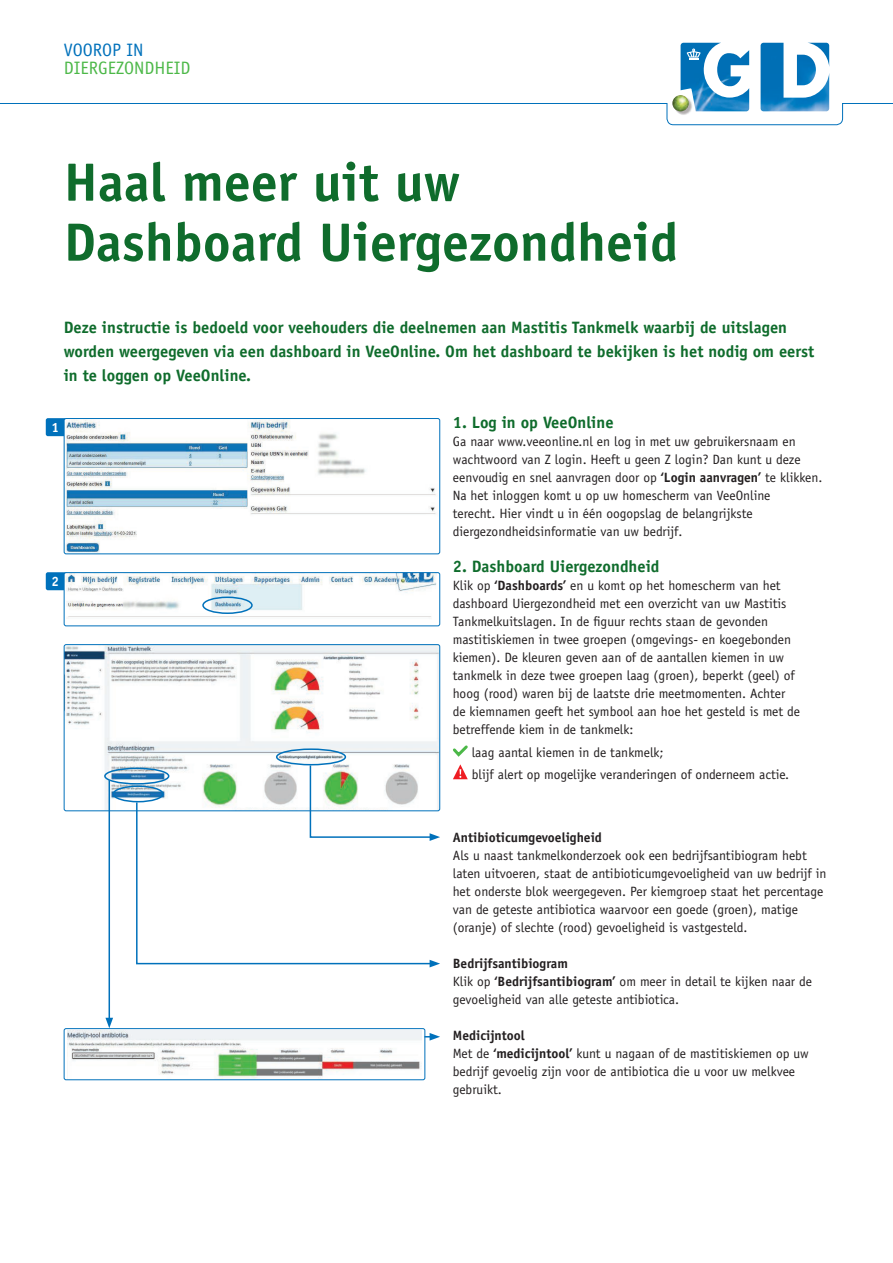
<style>
.page{position:relative;width:893px;height:1263px;background:#fff}
.page>*{position:absolute;margin:0;border:0;box-sizing:border-box;transform-origin:0 0}
.t1{font:700 54px/60px "Officina Sans";color:#0f6c2c}
.t2{font:18px "Officina Sans";color:#4cb848}
.t3{font:18px "Officina Sans";color:#0071bb}
.t4{font:700 16.5px/24px "Officina Sans";color:#0f6c2c}
.t5{font:13.5px/18px "Officina Sans";color:#231f20}
.t6{font:700 13.5px "Officina Sans";color:#231f20}
.t7{font:700 13.5px "Officina Sans";color:#fff}
.s1{font-weight:700}
</style>
<div class="page">
<img style="left:64px;top:646px;width:374px;height:165px">
<div style="left:64px;top:644px;width:376px;height:167px;border:1px solid #0071bb;border-radius:2px"></div>
<img style="left:681px;top:43px;width:148px;height:60px">
<img style="left:686px;top:96px;width:7px;height:7px">
<img style="left:672px;top:95px;width:17px;height:16px;border-radius:8px">
<svg style="left:687px;top:49px;width:14px;height:10px"></svg>
<svg style="left:0;top:103px;width:893px;height:22px"></svg>
<div style="left:46px;top:418px;width:22px;height:18px;background:#0071bb;border-radius:2px"></div>
<div style="left:46px;top:572px;width:22px;height:18px;background:#0071bb;border-radius:2px"></div>
<svg style="left:453px;top:745px;width:15px;height:34px"></svg>
<img style="left:64px;top:418px;width:376px;height:136px">
<div style="left:64px;top:418px;width:376px;height:136px;border:1px solid #0071bb;border-radius:2px"></div>
<img style="left:66px;top:574px;width:370px;height:43px">
<div style="left:64px;top:572px;width:376px;height:54px;border:1px solid #0071bb;border-radius:2px"></div>
<div style="left:202px;top:596px;width:51px;height:18px;border:2px solid #0071bb;border-radius:50%"></div>
<div style="left:276px;top:748px;width:70px;height:17px;border:2px solid #0071bb;border-radius:50%"></div>
<div style="left:104px;top:767px;width:65px;height:17px;border:2px solid #0071bb;border-radius:50%"></div>
<hr style="left:109px;top:780px;width:1px;height:240px;background:#0071bb">
<svg style="left:105px;top:1018px;width:8px;height:10px"></svg>
<svg style="left:135px;top:801px;width:295px;height:164px"></svg>
<svg style="left:430px;top:960px;width:10px;height:7px"></svg>
<svg style="left:309px;top:764px;width:131px;height:77px"></svg>
<div style="left:113px;top:785px;width:51px;height:17px;border:2px solid #0071bb;border-radius:50%"></div>
<svg style="left:64px;top:1028px;width:361px;height:52px"></svg>
<img style="left:68px;top:1031px;width:354px;height:47px">
<div style="left:64px;top:1028px;width:361px;height:52px;border:1px solid #0071bb;border-radius:2px"></div>
<svg style="left:424px;top:1033px;width:16px;height:7px"></svg>
<h2 class="t3" style="left:64px;top:39px;width:81px">VOOROP IN</h2>
<h2 class="t2" style="left:64px;top:57px;width:128px">DIERGEZONDHEID</h2>
<h1 class="t1" style="left:64px;top:152px;width:616px">Haal meer uit uw<br>Dashboard Uiergezondheid</h1>
<p class="t4" style="left:64px;top:315px;width:752px">Deze instructie is bedoeld voor veehouders die deelnemen aan Mastitis Tankmelk waarbij de uitslagen worden weergegeven via een dashboard in VeeOnline. Om het dashboard te bekijken is het nodig om eerst in te loggen op VeeOnline.</p>
<p class="t7" style="left:52px;top:419px;width:9px">1</p>
<p class="t7" style="left:52px;top:573px;width:9px">2</p>
<p class="t4" style="left:453px;top:410px;width:162px">1. Log in op VeeOnline</p>
<p class="t5" style="left:453px;top:433px;width:371px">Ga naar www.veeonline.nl en log in met uw gebruikersnaam en wachtwoord van Z login. Heeft u geen Z login? Dan kunt u deze eenvoudig en snel aanvragen door op <span class="s1">‘Login aanvragen’</span> te klikken.<br>Na het inloggen komt u op uw homescherm van VeeOnline<br>terecht. Hier vindt u in één oogopslag de belangrijkste diergezondheidsinformatie van uw bedrijf.</p>
<p class="t4" style="left:453px;top:554px;width:208px">2. Dashboard Uiergezondheid</p>
<p class="t5" style="left:453px;top:577px;width:349px">Klik op <span class="s1">‘Dashboards’</span> en u komt op het homescherm van het dashboard Uiergezondheid met een overzicht van uw Mastitis Tankmelkuitslagen. In de figuur rechts staan de gevonden mastitiskiemen in twee groepen (omgevings- en koegebonden kiemen). De kleuren geven aan of de aantallen kiemen in uw tankmelk in deze twee groepen laag (groen), beperkt (geel) of hoog (rood) waren bij de laatste drie meetmomenten. Achter de kiemnamen geeft het symbool aan hoe het gesteld is met de betreffende kiem in de tankmelk:</p>
<p class="t5" style="left:472px;top:741px;width:319px;line-height:22.5px">laag aantal kiemen in de tankmelk;<br>blijf alert op mogelijke veranderingen of onderneem actie.</p>
<p class="t6" style="left:453px;top:829px;width:151px">Antibioticumgevoeligheid</p>
<p class="t5" style="left:453px;top:847px;width:375px">Als u naast tankmelkonderzoek ook een bedrijfsantibiogram hebt laten uitvoeren, staat de antibioticumgevoeligheid van uw bedrijf in het onderste blok weergegeven. Per kiemgroep staat het percentage van de geteste antibiotica waarvoor een goede (groen), matige (oranje) of slechte (rood) gevoeligheid is vastgesteld.</p>
<p class="t5" style="left:453px;top:955px;width:361px"><span class="s1">Bedrijfsantibiogram<br></span>Klik op <span class="s1">‘Bedrijfsantibiogram’</span> om meer in detail te kijken naar de gevoeligheid van alle geteste antibiotica.</p>
<p class="t5" style="left:453px;top:1027px;width:357px"><span class="s1">Medicijntool<br></span>Met de <span class="s1">‘medicijntool’</span> kunt u nagaan of de mastitiskiemen op uw bedrijf gevoelig zijn voor de antibiotica die u voor uw melkvee gebruikt.</p>
</div>
